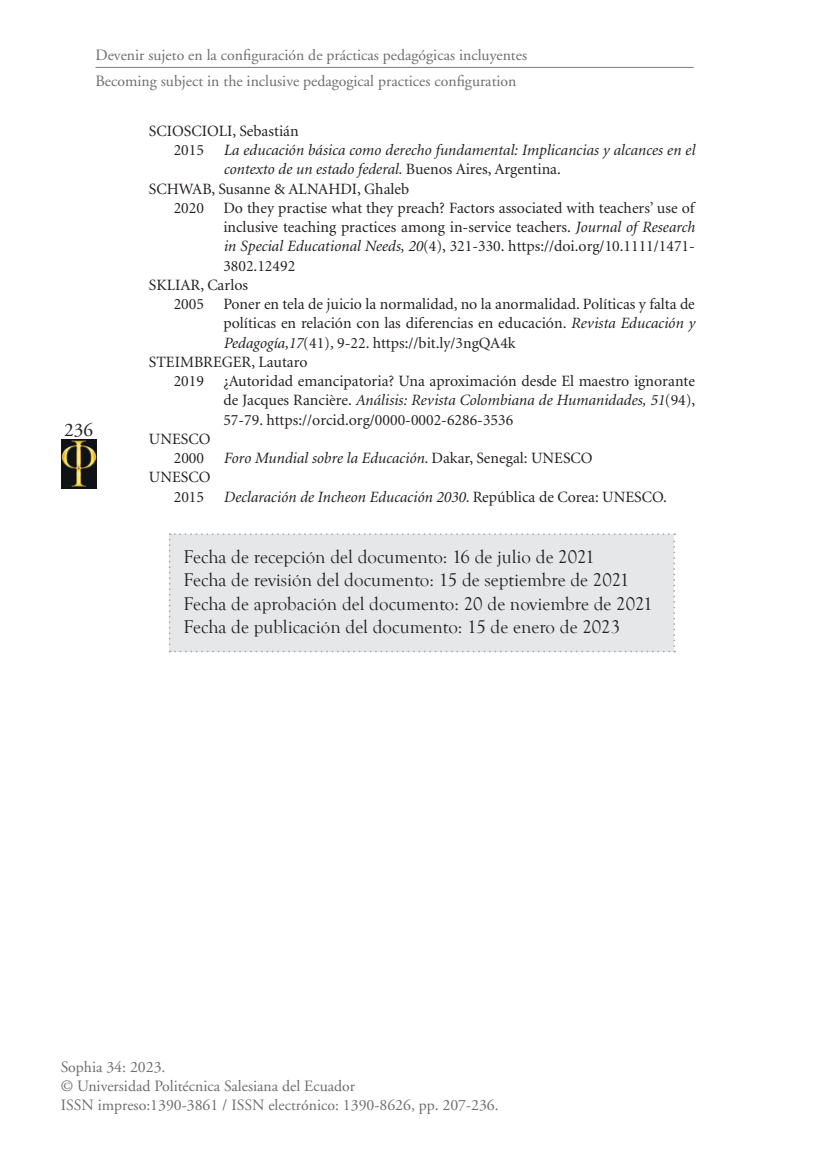
<style>
.page{position:relative;width:819px;height:1151px;background:#fff}
.page>*{position:absolute;margin:0;border:0;box-sizing:border-box;transform-origin:0 0}
.t1{font:19.25px "Adobe Garamond";color:#231f20}
.t2{font:18.9px/23.1px "Goudy Old Style T";color:#231f20}
.t3{font:15.75px "Minion";color:#231f20}
.t4{font:italic 15.75px "Minion";color:#231f20}
.t5{font:15.75px/19.2px "Adobe Garamond";color:#6c6d70}
.s1{font-style:normal}
.s2{font-style:italic}
</style>
<div class="page">
<hr style="left:95px;top:67px;width:598px;height:1px;background:#231f20">
<img style="left:62px;top:440px;width:34px;height:49px">
<div style="left:169px;top:533px;width:506px;height:119px;background:#e6e7e9"></div>
<p class="t5" style="left:95px;top:42px;width:433px;line-height:25.7px">Devenir sujeto en la configuración de prácticas pedagógicas incluyentes<br>Becoming subject in the inclusive pedagogical practices configuration</p>
<p class="t3" style="left:149px;top:123px;width:151px">SCIOSCIOLI, Sebastián</p>
<p class="t4" style="left:174px;top:142px;width:522px"><span class="s1">2015</span> La educación básica como derecho fundamental: Implicancias y alcances en el</p>
<p class="t4" style="left:223px;top:162px;width:339px">contexto de un estado federal. <span class="s1">Buenos Aires, Argentina.</span></p>
<p class="t3" style="left:149px;top:181px;width:262px">SCHWAB, Susanne &amp; ALNAHDI, Ghaleb</p>
<p class="t3" style="left:174px;top:200px;width:522px">2020 Do they practise what they preach? Factors associated with teachers’ use of</p>
<p class="t3" style="left:223px;top:219px;width:473px">inclusive teaching practices among in-service teachers. <span class="s2">Journal of Research</span></p>
<p class="t3" style="left:223px;top:239px;width:473px"><span class="s2">in Special Educational Needs, 20</span>(4), 321-330. https://doi.org/10.1111/1471-</p>
<p class="t3" style="left:223px;top:258px;width:73px">3802.12492</p>
<p class="t3" style="left:149px;top:277px;width:101px">SKLIAR, Carlos</p>
<p class="t3" style="left:174px;top:296px;width:522px">2005 Poner en tela de juicio la normalidad, no la anormalidad. Políticas y falta de</p>
<p class="t3" style="left:223px;top:316px;width:473px">políticas en relación con las diferencias en educación. <span class="s2">Revista Educación y</span></p>
<p class="t3" style="left:223px;top:335px;width:294px"><span class="s2">Pedagogía,17</span>(41)<span class="s2">,</span> 9-22. https://bit.ly/3ngQA4k</p>
<p class="t3" style="left:149px;top:354px;width:160px">STEIMBREGER, Lautaro</p>
<p class="t3" style="left:174px;top:373px;width:522px">2019 ¿Autoridad emancipatoria? Una aproximación desde El maestro ignorante</p>
<p class="t4" style="left:223px;top:393px;width:473px"><span class="s1">de Jacques Rancière.</span> Análisis: Revista Colombiana de Humanidades, 51<span class="s1">(94),</span></p>
<p class="t3" style="left:223px;top:412px;width:291px">57-79. https://orcid.org/0000-0002-6286-3536</p>
<p class="t3" style="left:149px;top:431px;width:63px">UNESCO</p>
<p class="t4" style="left:174px;top:450px;width:420px"><span class="s1">2000</span> Foro Mundial sobre la Educación. <span class="s1">Dakar, Senegal: UNESCO</span></p>
<p class="t3" style="left:149px;top:470px;width:63px">UNESCO</p>
<p class="t4" style="left:174px;top:489px;width:494px"><span class="s1">2015</span> Declaración de Incheon Educación 2030. <span class="s1">República de Corea: UNESCO.</span></p>
<p class="t1" style="left:64px;top:419px;width:30px">236</p>
<p class="t2" style="left:184px;top:546px;width:470px">Fecha de recepción del documento: 16 de julio de 2021<br>Fecha de revisión del documento: 15 de septiembre de 2021<br>Fecha de aprobación del documento: 20 de noviembre de 2021<br>Fecha de publicación del documento: 15 de enero de 2023</p>
<p class="t5" style="left:61px;top:1058px;width:439px">Sophia 34: 2023.<br>© Universidad Politécnica Salesiana del Ecuador<br>ISSN impreso:1390-3861 / ISSN electrónico: 1390-8626, pp. 207-236.</p>
</div>
